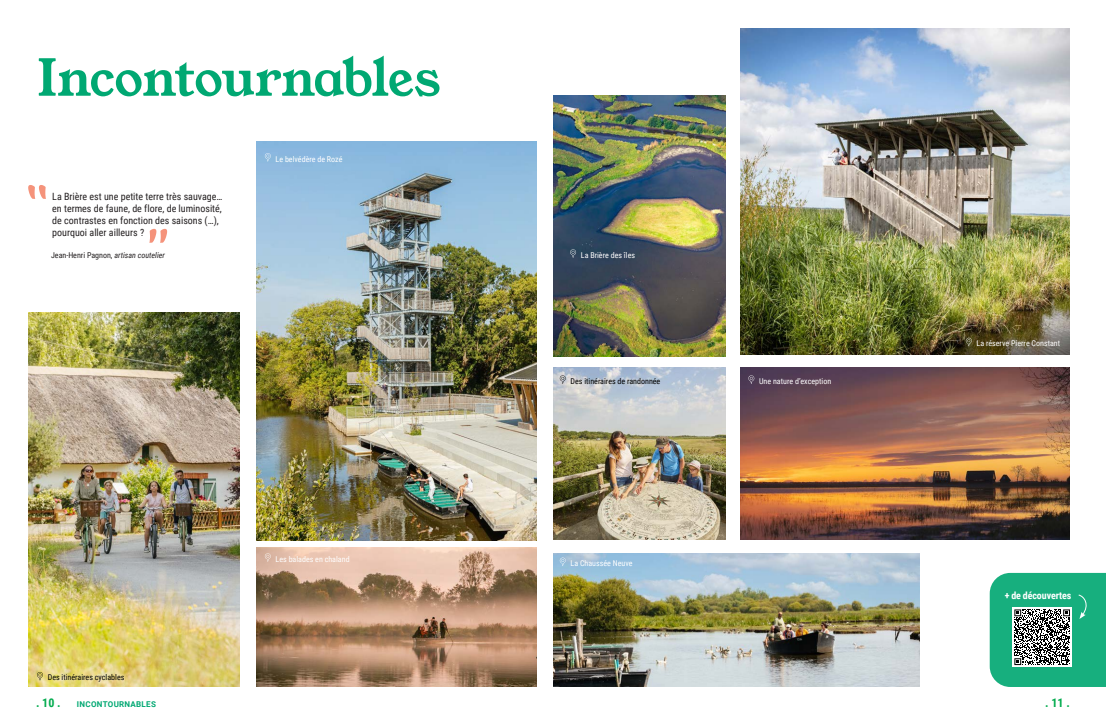
<style>
.page{position:relative;width:1106px;height:723px;background:#fff}
.page>*{position:absolute;margin:0;border:0;box-sizing:border-box;transform-origin:0 0}
.t1{font:50px "Young Serif";letter-spacing:-.02em;color:#00a872}
.t2{font:700 12px "Roboto Condensed";color:#00ab4d}
.t3{font:10px/12px "Roboto Condensed";color:#231f20}
.Txt_FR_Roboto{font:700 10px "Roboto Condensed";letter-spacing:-.01em;color:#fff}
.t4{font:8px "Roboto Condensed";color:#fff}
.t5{font:8px "Roboto Condensed";color:#000}
.t6{font:8px "Roboto Condensed";color:#231f20}
.t7{font:700 8px "Roboto";letter-spacing:.035em;color:#00a872}
.s1{font-style:italic}
</style>
<div class="page">
<img style="left:256px;top:142px;width:280px;height:398px">
<img style="left:28px;top:312px;width:212px;height:374px">
<img style="left:256px;top:547px;width:280px;height:140px">
<img style="left:553px;top:96px;width:173px;height:261px">
<img style="left:553px;top:368px;width:173px;height:171px">
<img style="left:740px;top:368px;width:329px;height:171px">
<img style="left:553px;top:553px;width:366px;height:134px">
<img style="left:740px;top:28px;width:329px;height:326px">
<svg style="left:28px;top:185px;width:18px;height:14px"></svg>
<svg style="left:149px;top:229px;width:18px;height:14px"></svg>
<svg style="left:989px;top:573px;width:117px;height:114px"></svg>
<svg style="left:265px;top:153px;width:6px;height:9px"></svg>
<svg style="left:560px;top:375px;width:5px;height:9px"></svg>
<svg style="left:37px;top:672px;width:6px;height:8px"></svg>
<svg style="left:265px;top:553px;width:6px;height:9px"></svg>
<svg style="left:570px;top:249px;width:6px;height:9px"></svg>
<svg style="left:965px;top:338px;width:6px;height:8px"></svg>
<svg style="left:748px;top:375px;width:6px;height:9px"></svg>
<svg style="left:560px;top:557px;width:5px;height:9px"></svg>
<p class="t1" style="left:37px;top:49px;width:405px">Incontournables</p>
<p class="t3" style="left:52px;top:190px;width:172px">La Brière est une petite terre très sauvage…</p>
<p class="t3" style="left:52px;top:202px;width:171px">en termes de faune, de flore, de luminosité, de contrastes en fonction des saisons (…), pourquoi aller ailleurs ?</p>
<p class="t6" style="left:51px;top:249px;width:115px">Jean-Henri Pagnon, <span class="s1">artisan coutelier</span></p>
<p class="t4" style="left:276px;top:153px;width:68px">Le belvédère de Rozé</p>
<p class="t5" style="left:48px;top:672px;width:78px">Des itinéraires cyclables</p>
<p class="t4" style="left:276px;top:553px;width:76px">Les balades en chaland</p>
<p class="t4" style="left:581px;top:249px;width:56px">La Brière des îles</p>
<p class="t5" style="left:570px;top:375px;width:91px">Des itinéraires de randonnée</p>
<p class="t4" style="left:570px;top:558px;width:63px">La Chaussée Neuve</p>
<p class="t4" style="left:759px;top:375px;width:74px">Une nature d’exception</p>
<p class="t4" style="left:976px;top:338px;width:85px">La réserve Pierre Constant</p>
<p class="Txt_FR_Roboto" style="left:1004px;top:588px;width:68px">+ de découvertes</p>
<p class="t2" style="left:36px;top:694px;width:26px">. 10 .</p>
<p class="t2" style="left:1045px;top:694px;width:26px">. 11 .</p>
<p class="t7" style="left:77px;top:698px;width:80px">INCONTOURNABLES</p>
</div>
